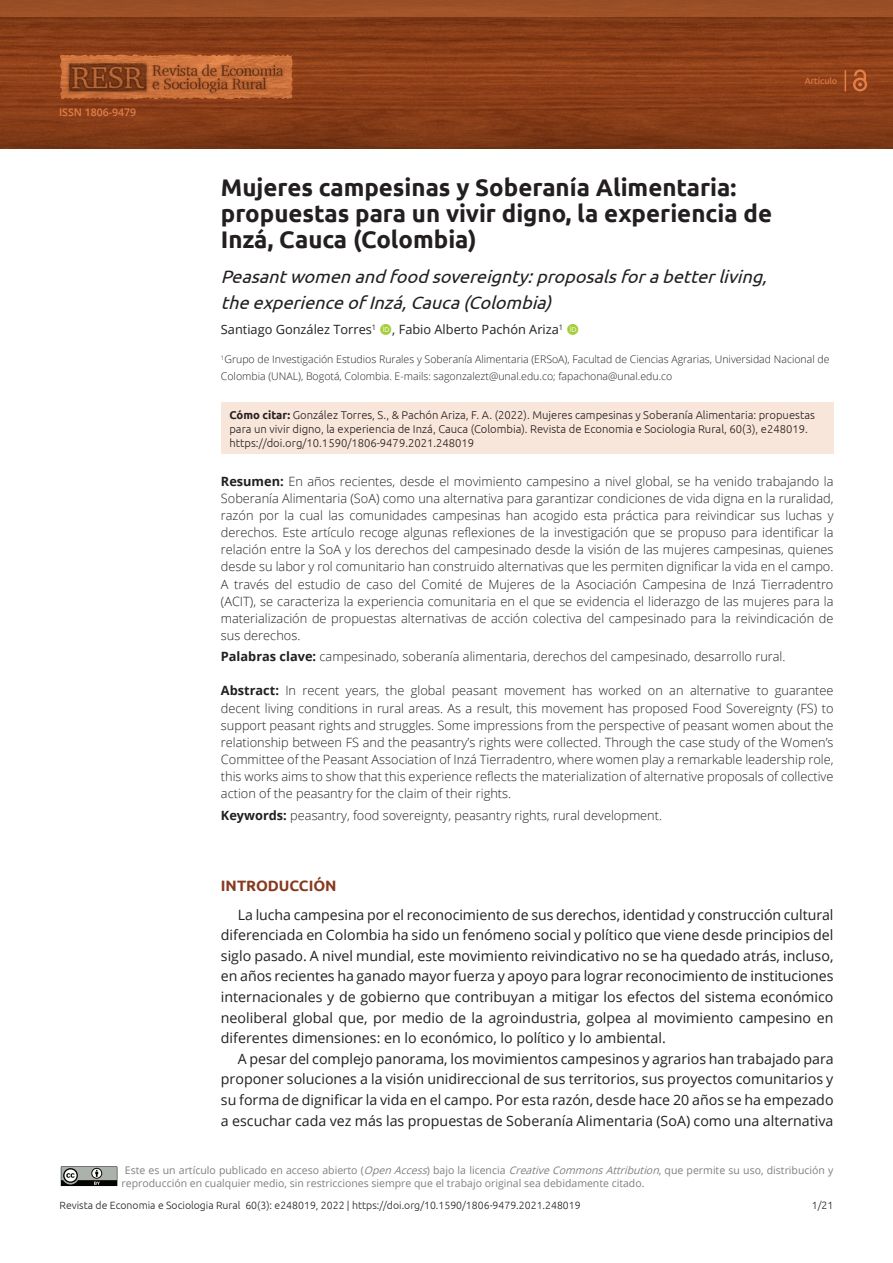
<style>
.page{position:relative;width:893px;height:1263px;background:#fff}
.page>*{position:absolute;margin:0;border:0;box-sizing:border-box;transform-origin:0 0}
.ArticleTitle{font:700 24px/26.1px "Ubuntu";color:#231f20}
.ArticleTitle-Trans1{font:italic 18px/26.1px "Ubuntu";color:#231f20}
.Heading1{font:700 15px "Ubuntu";color:#873a20}
.Paragraph{font:14.25px/20.5px "Open Sans";color:#231f20;text-align:justify}
.Abstract{font:300 12.75px/17.1px "Open Sans";color:#231f20;text-align:justify}
.Abstract-Trans1{font:300 12.75px/17.1px "Open Sans";color:#231f20;text-align:justify}
.Keywords{font:300 12.75px "Open Sans";color:#231f20}
.Keywords-Trans1{font:300 12.75px "Open Sans";color:#231f20}
.Authors{font:12.75px "Open Sans";color:#231f20}
.HowToCite{font:300 11.25px/14.1px "Ubuntu";color:#231f20}
.LicenseParaAlt{font:10.5px/12.6px "Open Sans";color:#7f7f7f}
.Affiliations{font:300 10.5px/16.4px "Open Sans";color:#231f20}
.t1{font:300 10.5px "Ubuntu";color:#231f20}
.t2{font:600 10.5px "Open Sans";color:#e27f49}
.t3{font:9px "Ubuntu";color:#e27f48}
.s1{font-weight:700}
.s2{font-style:italic}
</style>
<div class="page">
<svg style="left:61px;top:1166px;width:57px;height:21px"></svg>
<svg style="left:0;top:17px;width:893px;height:132px;background:#863b17"></svg>
<div style="left:0;top:0;width:893px;height:17px;background:#9d5026"></div>
<img style="left:58px;top:52px;width:238px;height:50px">
<svg style="left:853px;top:69px;width:14px;height:22px"></svg>
<svg style="left:845px;top:70px;width:1px;height:21px"></svg>
<div style="left:221px;top:402px;width:612px;height:52px;background:#f9e6da"></div>
<p class="t2" style="left:59px;top:105px;width:79px">ISSN 1806-9479</p>
<p class="t3" style="left:805px;top:75px;width:34px">Artículo</p>
<p class="ArticleTitle" style="left:221px;top:174px;width:553px">Mujeres campesinas y Soberanía Alimentaria: propuestas para un vivir digno, la experiencia de<br>Inzá, Cauca (Colombia)</p>
<p class="ArticleTitle-Trans1" style="left:221px;top:263px;width:553px">Peasantwomen and food sovereignty:proposalsforabetterliving, theexperienceofInzá,Cauca(Colombia)</p>
<p class="Authors" style="left:221px;top:321px;width:157px">Santiago González Torres<sup>1</sup></p>
<p class="Authors" style="left:392px;top:321px;width:172px">, Fabio Alberto Pachón Ariza<sup>1</sup></p>
<p class="Affiliations" style="left:221px;top:351px;width:610px"><sup>1</sup>Grupo de Investigación Estudios Rurales y Soberanía Alimentaria (ERSoA), Facultad de Ciencias Agrarias, Universidad Nacional de<br>Colombia (UNAL), Bogotá, Colombia. E-mails: sagonzalezt@unal.edu.co; fapachona@unal.edu.co</p>
<p class="HowToCite" style="left:229px;top:408px;width:587px"><span class="s1">Cómo citar:</span> González Torres, S., &amp; Pachón Ariza, F. A. (2022). Mujeres campesinas y Soberanía Alimentaria: propuestas para un vivir digno, la experiencia de Inzá, Cauca (Colombia). Revista de Economia e Sociologia Rural, 60(3), e248019. https://doi.org/10.1590/1806-9479.2021.248019</p>
<p class="Abstract" style="left:221px;top:472px;width:614px"><span class="s1">Resumen:</span> En años recientes, desde el movimiento campesino a nivel global, se ha venido trabajando la Soberanía Alimentaria (SoA) como una alternativa para garantizar condiciones de vida digna en la ruralidad, razón por la cual las comunidades campesinas han acogido esta práctica para reivindicar sus luchas y derechos. Este artículo recoge algunas reflexiones de la investigación que se propuso para identificar la relación entre la SoA y los derechos del campesinado desde la visión de las mujeres campesinas, quienes desde su labor y rol comunitario han construido alternativas que les permiten dignificar la vida en el campo.<br>A través del estudio de caso del Comité de Mujeres de la Asociación Campesina de Inzá Tierradentro (ACIT), se caracteriza la experiencia comunitaria en el que se evidencia el liderazgo de las mujeres para la materialización de propuestas alternativas de acción colectiva del campesinado para la reivindicación de sus derechos.</p>
<p class="Keywords" style="left:221px;top:648px;width:566px"><span class="s1">Palabras clave:</span> campesinado, soberanía alimentaria, derechos del campesinado, desarrollo rural.</p>
<p class="Abstract-Trans1" style="left:221px;top:682px;width:614px"><span class="s1">Abstract:</span> In recent years, the global peasant movement has worked on an alternative to guarantee decent living conditions in rural areas. As a result, this movement has proposed Food Sovereignty (FS) to support peasant rights and struggles. Some impressions from the perspective of peasant women about the relationship between FS and the peasantry’s rights were collected. Through the case study of the Women’s Committee of the Peasant Association of Inzá Tierradentro, where women play a remarkable leadership role, this works aims to show that this experience reflects the materialization of alternative proposals of collective action of the peasantry for the claim of their rights.</p>
<p class="Keywords-Trans1" style="left:221px;top:806px;width:443px"><span class="s1">Keywords:</span> peasantry, food sovereignty, peasantry rights, rural development.</p>
<p class="Heading1" style="left:221px;top:876px;width:117px">INTRODUCCIÓN</p>
<p class="Paragraph" style="left:221px;top:904px;width:614px;text-indent:17px">La lucha campesina por el reconocimiento de sus derechos, identidad y construcción cultural diferenciada en Colombia ha sido un fenómeno social y político que viene desde principios del siglo pasado. A nivel mundial, este movimiento reivindicativo no se ha quedado atrás, incluso, en años recientes ha ganado mayor fuerza y apoyo para lograr reconocimiento de instituciones internacionales y de gobierno que contribuyan a mitigar los efectos del sistema económico neoliberal global que, por medio de la agroindustria, golpea al movimiento campesino en diferentes dimensiones: en lo económico, lo político y lo ambiental.</p>
<p class="Paragraph" style="left:221px;top:1048px;width:614px;text-indent:17px">A pesar del complejo panorama, los movimientos campesinos y agrarios han trabajado para proponer soluciones a la visión unidireccional de sus territorios, sus proyectos comunitarios y su forma de dignificar la vida en el campo. Por esta razón, desde hace 20 años se ha empezado a escuchar cada vez más las propuestas de Soberanía Alimentaria (SoA) como una alternativa</p>
<p class="LicenseParaAlt" style="left:122px;top:1164px;width:713px;text-indent:3px">Este es un artículo publicado en acceso abierto (<span class="s2">OpenAccess</span>) bajo la licencia <span class="s2">CreativeCommonsAttribution</span>, que permite su uso, distribución y reproducción en cualquier medio, sin restricciones siempre que el trabajo original sea debidamente citado.</p>
<p class="t1" style="left:60px;top:1198px;width:523px">Revista de Economia e Sociologia Rural 60(3): e248019, 2022 | https://doi.org/10.1590/1806-9479.2021.248019</p>
<p class="t1" style="left:812px;top:1198px;width:23px">1/21</p>
</div>
